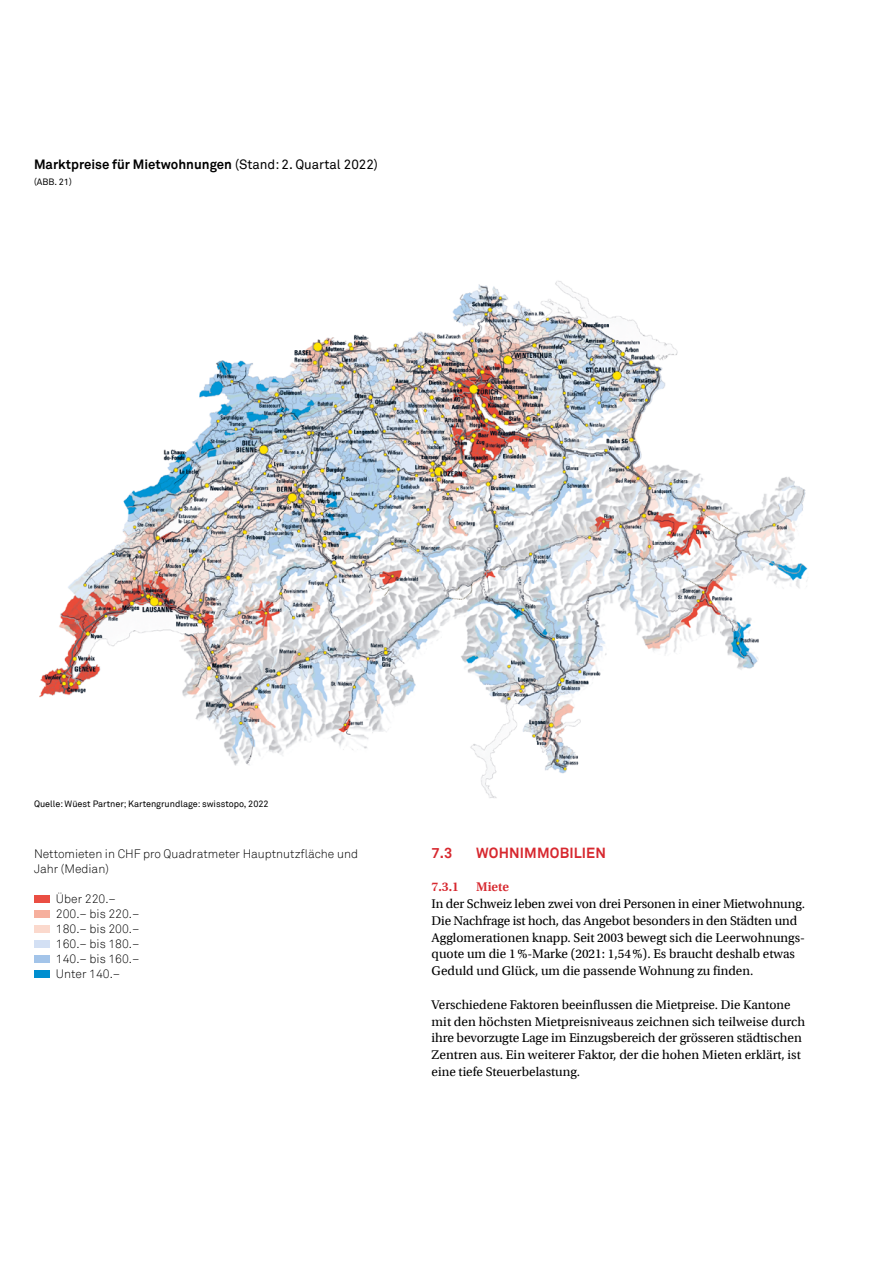
<style>
.page{position:relative;width:893px;height:1263px;background:#fff}
.page>*{position:absolute;margin:0;border:0;box-sizing:border-box;transform-origin:0 0}
.t1{font:14.4px "Akkurat S GE Bold";letter-spacing:.01em;color:#d7282f}
.t2{font:13.2px/16.8px "Utopia S GE Regular";color:#000}
.t3{font:13.2px "Akkurat S GE Bold";color:#000}
.t4{font:13.2px "Utopia S GE Semibold";color:#d7282f}
.t5{font:12px/15px "Akkurat S GE Light";color:#000}
.t6{font:9px "Akkurat S GE Regular";color:#000}
.s1{font-family:"Akkurat S GE Regular"}
</style>
<div class="page">
<img style="left:39px;top:281px;width:769px;height:517px">
<div style="left:34px;top:895px;width:16px;height:7px;background:#ea4e43"></div>
<div style="left:34px;top:910px;width:16px;height:7px;background:#f6af9d"></div>
<div style="left:34px;top:925px;width:16px;height:7px;background:#fbd9cd"></div>
<div style="left:34px;top:940px;width:16px;height:7px;background:#d3e0f4"></div>
<div style="left:34px;top:955px;width:16px;height:7px;background:#a3c4e9"></div>
<div style="left:34px;top:970px;width:16px;height:7px;background:#008ecf"></div>
<p class="t3" style="left:34px;top:154px;width:345px">Marktpreise für Mietwohnungen <span class="s1">(Stand: 2. Quartal 2022)</span></p>
<p class="t6" style="left:34px;top:176px;width:39px">(ABB. 21)</p>
<p class="t6" style="left:34px;top:797px;width:236px">Quelle: Wüest Partner; Kartengrundlage: swisstopo, 2022</p>
<p class="t5" style="left:34px;top:845px;width:325px">Nettomieten in CHF pro Quadratmeter Hauptnutzfläche und<br>Jahr (Median)</p>
<p class="t5" style="left:56px;top:890px;width:85px">Über 220.–<br>200.– bis 220.–<br>180.– bis 200.–<br>160.– bis 180.–<br>140.– bis 160.–<br>Unter 140.–</p>
<p class="t1" style="left:432px;top:842px;width:22px">7.3</p>
<p class="t1" style="left:476px;top:842px;width:131px">WOHNIMMOBILIEN</p>
<p class="t4" style="left:432px;top:877px;width:29px">7.3.1</p>
<p class="t4" style="left:476px;top:877px;width:34px">Miete</p>
<p class="t2" style="left:432px;top:894px;width:375px">In der Schweiz leben zwei von drei Personen in einer Mietwohnung.<br>Die Nachfrage ist hoch, das Angebot besonders in den Städten und Agglomerationen knapp. Seit 2003 bewegt sich die Leerwohnungs&shy;quote um die 1%-Marke (2021: 1,54%). Es braucht deshalb etwas Geduld und Glück, um die passende Wohnung zu finden.</p>
<p class="t2" style="left:432px;top:995px;width:375px">Verschiedene Faktoren beeinflussen die Mietpreise. Die Kantone mit den höchsten Mietpreisniveaus zeichnen sich teilweise durch ihre bevorzugte Lage im Einzugsbereich der grösseren städtischen Zentren aus. Ein weiterer Faktor, der die hohen Mieten erklärt, ist eine tiefe Steuerbelastung.</p>
</div>
